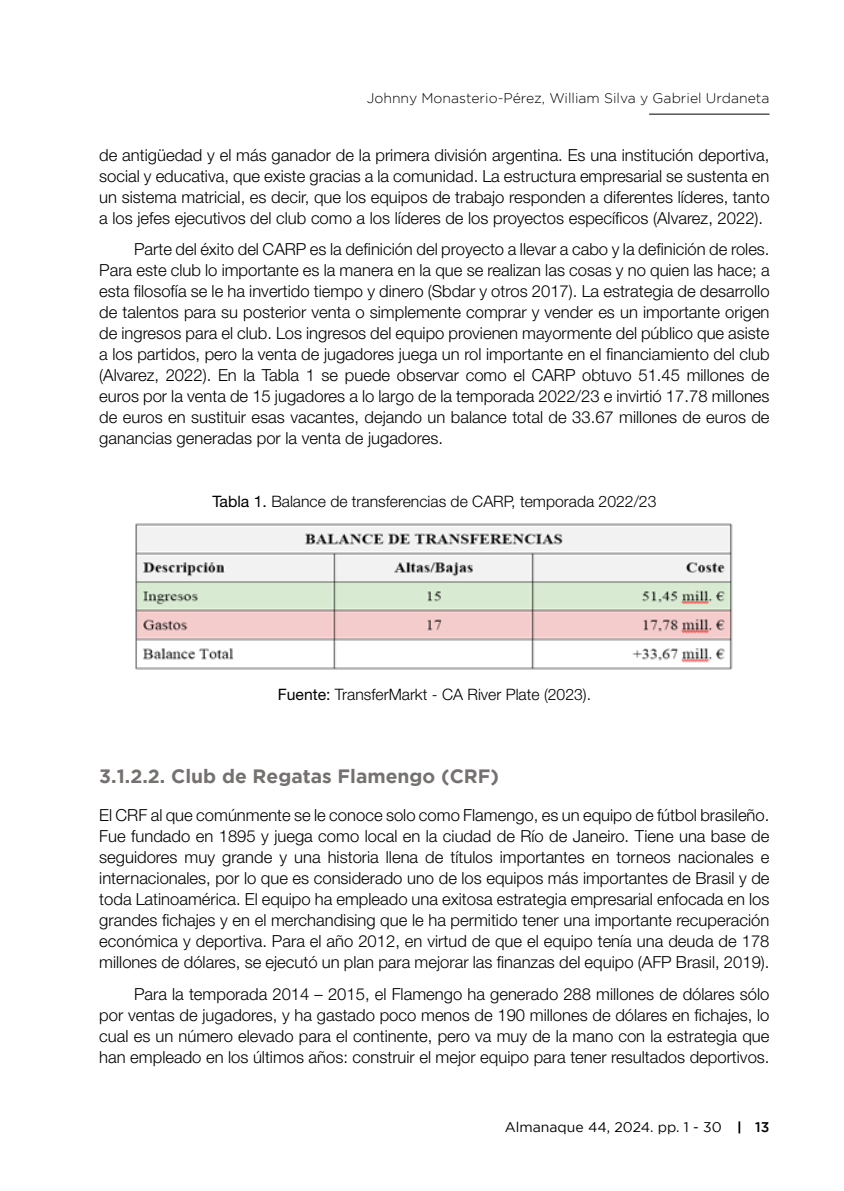
<style>
.page{position:relative;width:844px;height:1191px;background:#fff}
.page>*{position:absolute;margin:0;border:0;box-sizing:border-box;transform-origin:0 0}
.t1{font:700 19.25px "Gotham";color:#767171}
.t2{font:300 16.62px/21px "Helvetica Neue LT Std";color:#000;text-align:justify}
.t3{font:300 15.75px "Helvetica Neue LT Std";color:#000}
.t4{font:300 14px "Gotham";color:#000}
.t5{font:14px "Gotham";color:#000}
.t6{font:500 14px "Gotham";color:#000}
.s1{font-weight:400}
</style>
<div class="page">
<svg style="left:738px;top:1121px;width:2px;height:12px"></svg>
<hr style="left:649px;top:114px;width:120px;height:1px;background:#000">
<img style="left:135px;top:523px;width:598px;height:147px">
<p class="t4" style="left:366px;top:91px;width:404px">Johnny Monasterio-Pérez, William Silva y Gabriel Urdaneta</p>
<p class="t2" style="left:99px;top:144px;width:671px">de antigüedad y el más ganador de la primera división argentina. Es una institución deportiva, social y educativa, que existe gracias a la comunidad. La estructura empresarial se sustenta en un sistema matricial, es decir, que los equipos de trabajo responden a diferentes líderes, tanto a los jefes ejecutivos del club como a los líderes de los proyectos específicos (Alvarez, 2022).</p>
<p class="t2" style="left:99px;top:238px;width:671px;text-indent:35px">Parte del éxito del CARP es la definición del proyecto a llevar a cabo y la definición de roles.<br>Para este club lo importante es la manera en la que se realizan las cosas y no quien las hace; a esta filosofía se le ha invertido tiempo y dinero (Sbdar y otros 2017). La estrategia de desarrollo de talentos para su posterior venta o simplemente comprar y vender es un importante origen de ingresos para el club. Los ingresos del equipo provienen mayormente del público que asiste a los partidos, pero la venta de jugadores juega un rol importante en el financiamiento del club (Alvarez, 2022). En la Tabla 1 se puede observar como el CARP obtuvo 51.45 millones de euros por la venta de 15 jugadores a lo largo de la temporada 2022/23 e invirtió 17.78 millones de euros en sustituir esas vacantes, dejando un balance total de 33.67 millones de euros de ganancias generadas por la venta de jugadores.</p>
<p class="t3" style="left:212px;top:492px;width:445px"><span class="s1">Tabla 1.</span> Balance de transferencias de CARP, temporada 2022/23</p>
<p class="t3" style="left:278px;top:685px;width:315px"><span class="s1">Fuente:</span> TransferMarkt - CA River Plate (2023).</p>
<p class="t1" style="left:99px;top:765px;width:401px">3.1.2.2. Club de Regatas Flamengo (CRF)</p>
<p class="t2" style="left:99px;top:804px;width:671px">El CRF al que comúnmente se le conoce solo como Flamengo, es un equipo de fútbol brasileño.<br>Fue fundado en 1895 y juega como local en la ciudad de Río de Janeiro. Tiene una base de seguidores muy grande y una historia llena de títulos importantes en torneos nacionales e internacionales, por lo que es considerado uno de los equipos más importantes de Brasil y de toda Latinoamérica. El equipo ha empleado una exitosa estrategia empresarial enfocada en los grandes fichajes y en el merchandising que le ha permitido tener una importante recuperación económica y deportiva. Para el año 2012, en virtud de que el equipo tenía una deuda de 178 millones de dólares, se ejecutó un plan para mejorar las finanzas del equipo (AFP Brasil, 2019).</p>
<p class="t2" style="left:99px;top:983px;width:671px;text-indent:35px">Para la temporada 2014 – 2015, el Flamengo ha generado 288 millones de dólares sólo por ventas de jugadores, y ha gastado poco menos de 190 millones de dólares en fichajes, lo cual es un número elevado para el continente, pero va muy de la mano con la estrategia que han empleado en los últimos años: construir el mejor equipo para tener resultados deportivos.</p>
<p class="t5" style="left:504px;top:1119px;width:218px">Almanaque 44, 2024. pp. 1 - 30</p>
<p class="t6" style="left:755px;top:1118px;width:16px">13</p>
</div>
